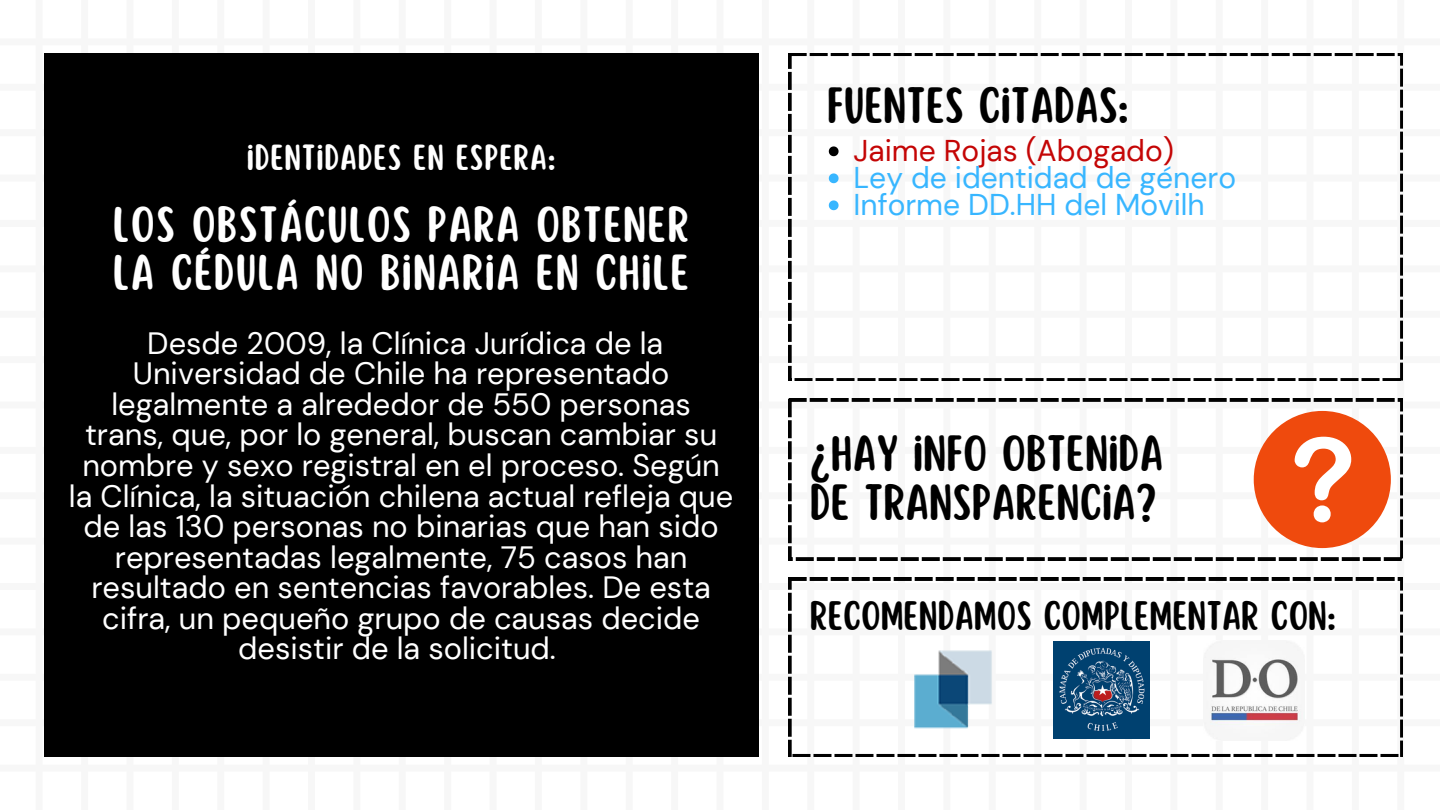
<style>
.page{position:relative;width:1440px;height:810px;background:#fff}
.page>*{position:absolute;margin:0;border:0;box-sizing:border-box;transform-origin:0 0}
.t1{font:44.6px/49.5px "Scripter";color:#000}
.t2{font:44.4px/47.6px "Scripter";letter-spacing:.025em;color:#fff}
.t3{font:36.1px "Scripter";color:#000}
.t4{font:31.8px "Scripter";letter-spacing:.025em;color:#fff}
.t5{font:30.8px/30.6px "DM Sans";color:#fff;text-align:center}
.t6{font:30px "DM Sans";color:#38b6ff}
.t7{font:30px "DM Sans";color:#c40505}
</style>
<div class="page">
<div style="left:44px;top:53px;width:715px;height:704px;background:#000"></div>
<svg style="left:789px;top:53px;width:614px;height:328px"></svg>
<svg style="left:789px;top:578px;width:614px;height:179px"></svg>
<svg style="left:789px;top:399px;width:614px;height:161px"></svg>
<svg style="left:829px;top:146px;width:10px;height:10px"></svg>
<svg style="left:829px;top:173px;width:10px;height:10px"></svg>
<svg style="left:829px;top:200px;width:10px;height:10px"></svg>
<img style="left:914px;top:639px;width:85px;height:99px">
<img style="left:1053px;top:642px;width:97px;height:97px">
<div style="left:1254px;top:411px;width:137px;height:137px;background:#ef4a0d;border-radius:50%"></div>
<svg style="left:1295px;top:437px;width:56px;height:85px"></svg>
<img style="left:1204px;top:640px;width:100px;height:101px">
<p class="t4" style="left:247px;top:141px;width:310px">IDENTIDADES EN ESPERA:</p>
<p class="t2" style="left:113px;top:203px;width:578px">LOS OBSTÁCULOS PARA OBTENER<br>LA CÉDULA NO BINARIA EN CHILE</p>
<p class="t5" style="left:69px;top:328px;width:666px">Desde 2009, la Clínica Jurídica de la Universidad de Chile ha representado legalmente a alrededor de 550 personas trans, que, por lo general, buscan cambiar su nombre y sexo registral en el proceso. Según la Clínica, la situación chilena actual refleja que de las 130 personas no binarias que han sido representadas legalmente, 75 casos han resultado en sentencias favorables. De esta cifra, un pequeño grupo de causas decide desistir de la solicitud.</p>
<p class="t1" style="left:827px;top:82px;width:304px">FUENTES CITADAS:</p>
<h1 class="t7" style="left:854px;top:132px;width:322px">Jaime Rojas (Abogado)</h1>
<p class="t6" style="left:854px;top:159px;width:384px">Ley de identidad de género</p>
<p class="t6" style="left:854px;top:186px;width:353px">Informe DD.HH del Movilh</p>
<h1 class="t1" style="left:810px;top:430px;width:355px">¿HAY INFO OBTENIDA<br>DE TRANSPARENCIA?</h1>
<p class="t3" style="left:810px;top:598px;width:528px">RECOMENDAMOS COMPLEMENTAR CON:</p>
</div>
